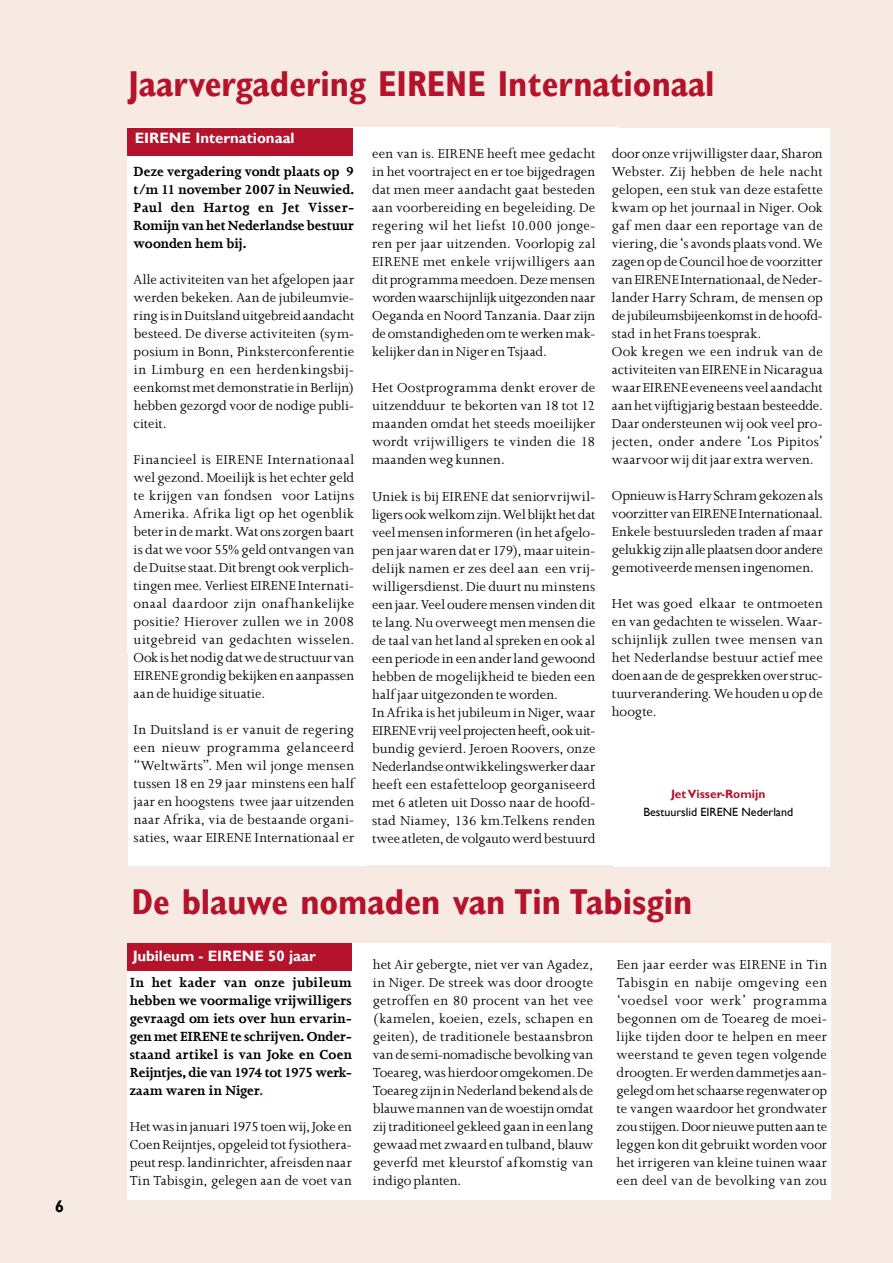
<style>
.page{position:relative;width:893px;height:1263px;background:#f7eae3}
.page>*{position:absolute;margin:0;border:0;box-sizing:border-box;transform-origin:0 0}
.t1{font:700 condensed 36px "Gill Sans";color:#b5122b}
.t2{font:15px/18px "Joanna";letter-spacing:.005em;color:#000;text-align:justify}
.t3{font:700 15px/18px "Joanna";letter-spacing:-.005em;color:#000;text-align:justify}
.t4{font:700 15px "Gill Sans";color:#fff}
.t5{font:12px "Gill Sans";color:#000}
.t6{font:700 12px "Gill Sans";color:#b5122b}
.s1{color:#b5122b}
</style>
<div class="page">
<div style="left:128px;top:128px;width:243px;height:525px;background:#fff"></div>
<div style="left:128px;top:651px;width:239px;height:214px;background:#fff"></div>
<div style="left:365px;top:128px;width:254px;height:737px;background:#fff"></div>
<div style="left:614px;top:128px;width:216px;height:739px;background:#fff"></div>
<div style="left:127px;top:128px;width:225px;height:27px;background:#b5122b"></div>
<div style="left:128px;top:943px;width:243px;height:256px;background:#fff"></div>
<div style="left:371px;top:943px;width:238px;height:256px;background:#fff"></div>
<div style="left:595px;top:943px;width:236px;height:256px;background:#fff"></div>
<div style="left:128px;top:943px;width:224px;height:27px;background:#b5122b"></div>
<h1 class="t1" style="left:128px;top:63px;width:588px">Jaarvergadering EIRENE Internationaal</h1>
<p class="t4" style="left:135px;top:129px;width:161px">EIRENE Internationaal</p>
<p class="t3" style="left:134px;top:162px;width:222px">Deze vergadering vondt plaats op 9 t/m 11 november 2007 in Neuwied.<br>Paul den Hartog en Jet Visser-Romijn van het Nederlandse bestuur woonden hem bij.</p>
<p class="t2" style="left:134px;top:270px;width:222px">Alle activiteiten van het afgelopen jaar werden bekeken. Aan de jubileumvie&shy;ringisinDuitslanduitgebreidaandacht besteed. De diverse activiteiten (sym&shy;posium in Bonn, Pinksterconferentie in Limburg en een herdenkingsbij&shy;eenkomst met demonstratie in Berlijn) hebben gezorgd voor de nodige publi&shy;citeit.</p>
<p class="t2" style="left:134px;top:450px;width:222px">Financieel is EIRENE Internationaal wel gezond. Moeilijk is het echter geld te krijgen van fondsen voor Latijns Amerika. Afrika ligt op het ogenblik beterindemarkt.Wat ons zorgenbaart is datwe voor 55%geld ontvangen van deDuitse staat.Ditbrengtook verplich&shy;tingen mee. Verliest EIRENE Internati&shy;onaal daardoor zijn onafhankelijke positie? Hierover zullen we in 2008 uitgebreid van gedachten wisselen.<br>Ookishetnodigdatwede structuur van EIRENE grondigbekijkenenaanpassen aan de huidige situatie.</p>
<p class="t2" style="left:134px;top:720px;width:222px">In Duitsland is er vanuit de regering een nieuw programma gelanceerd “Weltwärts”. Men wil jonge mensen tussen 18 en 29 jaar minstens een half jaar en hoogstens twee jaar uitzenden naar Afrika, via de bestaande organi&shy;saties, waar EIRENE Internationaal er</p>
<p class="t2" style="left:372px;top:144px;width:225px">een van is. EIRENE heeft mee gedacht in het voortraject en er toe bijgedragen dat men meer aandacht gaat besteden aan voorbereiding en begeleiding. De regering wil het liefst 10.000 jonge&shy;ren per jaar uitzenden. Voorlopig zal EIRENE met enkele vrijwilligers aan ditprogrammameedoen.Dezemensen wordenwaarschijnlijkuitgezondennaar Oeganda en Noord Tanzania. Daar zijn deomstandighedenomtewerkenmak&shy;kelijker dan inNiger en Tsjaad.</p>
<p class="t2" style="left:372px;top:378px;width:225px">Het Oostprogramma denkt erover de uitzendduur te bekorten van 18 tot 12 maanden omdat het steeds moeilijker wordt vrijwilligers te vinden die 18 maandenweg kunnen.</p>
<p class="t2" style="left:372px;top:486px;width:225px;text-align:left">Uniek is bij EIRENE dat seniorvrijwil&shy;ligersookwelkomzijn.Welblijkthetdat veel mensen informeren (in het afgelo&shy;pen jaarwaren dat er 179),maar uitein&shy;delijk namen er zes deel aan een vrij&shy;willigersdienst. Die duurt nu minstens eenjaar.Veelouderemensenvindendit te lang.Nu overweegt men mensen die de taal van het land alspreken en ook al eenperiode ineenanderland gewoond hebben de mogelijkheid te bieden een halfjaar uitgezonden teworden.<br>In Afrika is het jubileum inNiger, waar EIRENEvrijveelprojectenheeft,ookuit&shy;bundig gevierd. Jeroen Roovers, onze Nederlandseontwikkelingswerkerdaar heeft een estafetteloop georganiseerd met 6 atleten uit Dosso naar de hoofd&shy;stad Niamey, 136 km.Telkens renden twee atleten,de volgautowerdbestuurd</p>
<p class="t2" style="left:612px;top:144px;width:213px;text-align:left">door onze vrijwilligster daar, Sharon Webster. Zij hebben de hele nacht gelopen, een stuk van deze estafette kwam op het journaal in Niger. Ook gaf men daar een reportage van de viering, die ‘s avonds plaats vond.We zagenopdeCouncilhoede voorzitter vanEIRENE Internationaal,deNeder&shy;lander Harry Schram, de mensen op de jubileumsbijeenkomstindehoofd&shy;stad in het Franstoesprak.<br>Ook kregen we een indruk van de activiteiten van EIRENE inNicaragua waar EIRENE eveneens veel aandacht aanhet vijftigjarig bestaanbesteedde.<br>Daar ondersteunen wij ook veel pro&shy;jecten, onder andere ‘Los Pipitos’ waarvoorwij ditjaar extrawerven.</p>
<p class="t2" style="left:612px;top:486px;width:212px">OpnieuwisHarrySchramgekozenals voorzitter vanEIRENE Internationaal.<br>Enkele bestuursleden traden af maar gelukkigzijnalleplaatsendoor andere gemotiveerde mensen ingenomen.</p>
<p class="t2" style="left:612px;top:594px;width:212px">Het was goed elkaar te ontmoeten en van gedachten te wisselen. Waar&shy;schijnlijk zullen twee mensen van het Nederlandse bestuur actief mee doenaande degesprekkenoverstruc&shy;tuurverandering.We houden u op de hoogte.</p>
<p class="t6" style="left:671px;top:787px;width:96px">Jet Visser-Romijn</p>
<p class="t5" style="left:643px;top:805px;width:151px">Bestuurslid EIRENE Nederland</p>
<h1 class="t1" style="left:131px;top:880px;width:562px">De blauwe nomaden van Tin Tabisgin</h1>
<p class="t2" style="left:373px;top:954px;width:222px">het Air gebergte, niet ver van Agadez, in Niger. De streek was door droogte getroffen en 80 procent van het vee (kamelen, koeien, ezels, schapen en geiten), de traditionele bestaansbron vande semi-nomadischebevolkingvan Toeareg,washierdooromgekomen.De ToearegzijninNederlandbekendalsde blauwemannenvandewoestijnomdat zijtraditioneelgekleedgaanineenlang gewaad met zwaard en tulband, blauw geverfd met kleurstof afkomstig van indigo planten.</p>
<p class="t2" style="left:616px;top:955px;width:212px">Een jaar eerder was EIRENE in Tin Tabisgin en nabije omgeving een ‘voedsel voor werk’ programma begonnen om de Toeareg de moei&shy;lijke tijden door te helpen en meer weerstand te geven tegen volgende droogten. Erwerdendammetjes aan&shy;gelegdomhetschaarse regenwaterop te vangen waardoor het grondwater zoustijgen.Doornieuweputtenaante leggen kon dit gebruiktworden voor het irrigeren van kleine tuinen waar een deel van de bevolking van zou</p>
<p class="t4" style="left:133px;top:947px;width:185px">Jubileum - EIRENE 50 jaar</p>
<p class="t3" style="left:130px;top:973px;width:224px">In het kader van onze jubileum hebben we voormalige vrijwilligers gevraagd om iets over hun ervarin&shy;gen met EIRENE te schrijven. Onder&shy;staand artikel is van Joke en Coen Reijntjes, die van 1974 tot 1975 werk&shy;zaam waren in Niger<span class="s1">.</span></p>
<p class="t2" style="left:130px;top:1117px;width:224px">Hetwasinjanuari1975toenwij,Joke en CoenReijntjes, opgeleid totfysiothera&shy;peutresp. landinrichter, afreisden naar Tin Tabisgin, gelegen aan de voet van</p>
</div>
